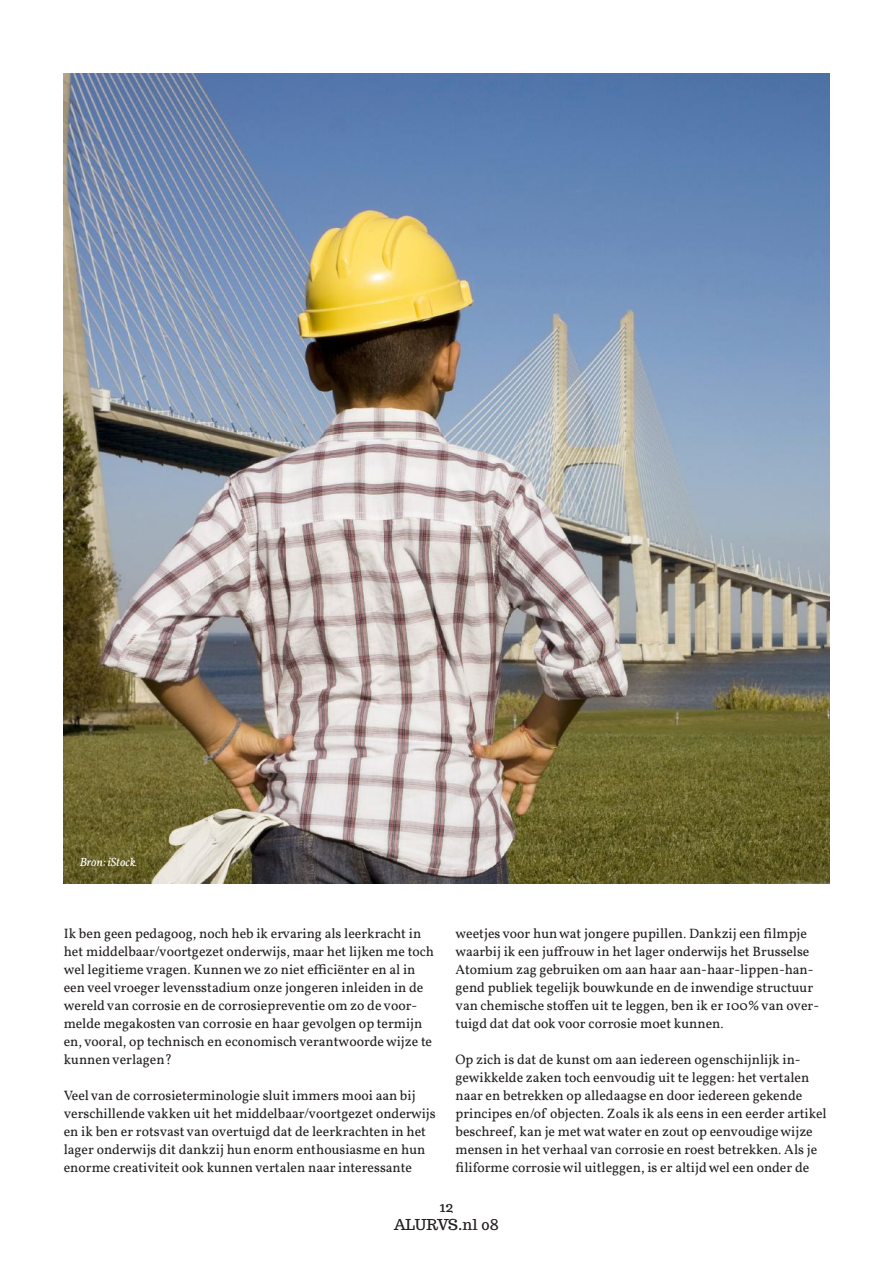
<style>
.page{position:relative;width:893px;height:1263px;background:#fff}
.page>*{position:absolute;margin:0;border:0;box-sizing:border-box;transform-origin:0 0}
.t1{font:15px/18px "Trocchi";letter-spacing:-.015em;color:#241f1f;text-align:center}
.t2{font:13.8px/18px "Vollkorn";color:#241f1f}
.t3{font:italic 12px "Vollkorn";color:#fff}
</style>
<div class="page">
<img style="left:64px;top:73px;width:765px;height:810px">
<p class="t3" style="left:80px;top:854px;width:59px">Bron: iStock.</p>
<p class="t2" style="left:64px;top:924px;width:372px">Ik ben geen pedagoog, noch heb ik ervaring als leerkracht in het middelbaar/voortgezet onderwijs, maar het lijken me toch wel legitieme vragen. Kunnen we zo niet efficiënter en al in een veel vroeger levensstadium onze jongeren inleiden in de wereld van corrosie en de corrosiepreventie om zo de voor&shy;melde megakosten van corrosie en haar gevolgen op termijn en, vooral, op technisch en economisch verantwoorde wijze te kunnen verlagen?</p>
<p class="t2" style="left:64px;top:1086px;width:373px">Veel van de corrosieterminologie sluit immers mooi aan bij verschillende vakken uit het middelbaar/voortgezet onderwijs en ik ben er rotsvast van overtuigd dat de leerkrachten in het lager onderwijs dit dankzij hun enorm enthousiasme en hun enorme creativiteit ook kunnen vertalen naar interessante</p>
<p class="t2" style="left:455px;top:924px;width:365px">weetjes voor hun wat jongere pupillen. Dankzij een filmpje waarbij ik een juffrouw in het lager onderwijs het Brusselse Atomium zag gebruiken om aan haar aan-haar-lippen-han&shy;gend publiek tegelijk bouwkunde en de inwendige structuur van chemische stoffen uit te leggen, ben ik er 100% van over&shy;tuigd dat dat ook voor corrosie moet kunnen.</p>
<p class="t2" style="left:455px;top:1050px;width:372px">Op zich is dat de kunst om aan iedereen ogenschijnlijk in&shy;gewikkelde zaken toch eenvoudig uit te leggen: het vertalen naar en betrekken op alledaagse en door iedereen gekende principes en/of objecten. Zoals ik als eens in een eerder artikel beschreef, kan je met wat water en zout op eenvoudige wijze mensen in het verhaal van corrosie en roest betrekken. Als je filiforme corrosie wil uitleggen, is er altijd wel een onder de</p>
<p class="t1" style="left:394px;top:1197px;width:107px">12<br>ALURVS.nl 08</p>
</div>
